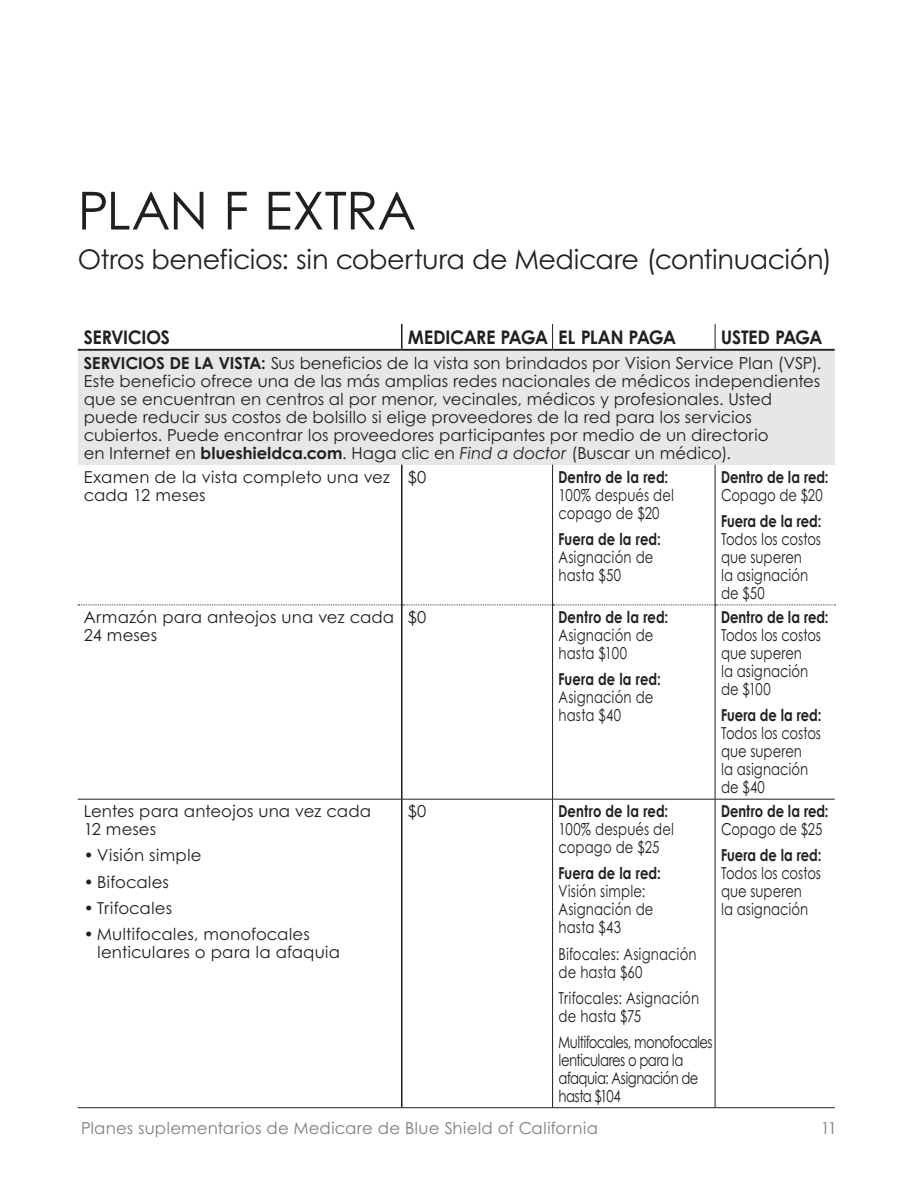
<style>
.page{position:relative;width:918px;height:1188px;background:#fff}
.page>*{position:absolute;margin:0;border:0;box-sizing:border-box;transform-origin:0 0}
._2__section_title_lg{font:52.5px "Century Gothic B";letter-spacing:.01em;color:#231f20}
._2__section_title_sm{font:27px "Century Gothic B";letter-spacing:-.02em;color:#231f20}
._4__Medicare_chart_h{font:700 18.75px "Century Gothic B";letter-spacing:-.005em;color:#231f20;scale:.95 1}
._3__Medicare_body_co{font:16.5px/18px "Century Gothic B";color:#231f20;scale:.8 1}
._4__Medicare_chart_b{font:16.5px/18px "Century Gothic B";letter-spacing:-.005em;color:#231f20}
._3__Medicare_body_co-2{font:16.5px/18px "Century Gothic B";color:#231f20}
._3__Medicare_body_co-3{font:16.5px/18px "Century Gothic B";letter-spacing:-.04em;color:#231f20;scale:.8 1}
.t1{font:16.5px "Century Gothic B";letter-spacing:.01em;color:#7e8083}
._3__Medicare_body_co-4{font:700 16.5px/18px "Century Gothic B";color:#231f20;scale:.8 1}
.s1{font-weight:700}
.s2{font-style:italic}
.s3{font-weight:400}
</style>
<div class="page">
<div style="left:78px;top:350px;width:757px;height:115px;background:#e6e7e9"></div>
<svg style="left:78px;top:605px;width:757px;height:1px"></svg>
<hr style="left:78px;top:349px;width:324px;height:2px;background:#231f20">
<hr style="left:402px;top:349px;width:151px;height:2px;background:#231f20">
<hr style="left:553px;top:349px;width:162px;height:2px;background:#231f20">
<hr style="left:715px;top:349px;width:120px;height:2px;background:#231f20">
<hr style="left:401px;top:324px;width:2px;height:25px;background:#231f20">
<hr style="left:401px;top:465px;width:2px;height:140px;background:#231f20">
<hr style="left:401px;top:605px;width:2px;height:194px;background:#231f20">
<hr style="left:401px;top:799px;width:2px;height:309px;background:#231f20">
<hr style="left:78px;top:799px;width:324px;height:1px;background:#231f20">
<hr style="left:402px;top:799px;width:151px;height:1px;background:#231f20">
<hr style="left:553px;top:799px;width:162px;height:1px;background:#231f20">
<hr style="left:715px;top:799px;width:120px;height:1px;background:#231f20">
<hr style="left:78px;top:1107px;width:324px;height:1px;background:#231f20">
<hr style="left:402px;top:1107px;width:151px;height:1px;background:#231f20">
<hr style="left:553px;top:1107px;width:162px;height:1px;background:#231f20">
<hr style="left:715px;top:1107px;width:120px;height:1px;background:#231f20">
<hr style="left:552px;top:465px;width:1px;height:140px;background:#231f20">
<hr style="left:715px;top:465px;width:1px;height:140px;background:#231f20">
<hr style="left:552px;top:605px;width:1px;height:194px;background:#231f20">
<hr style="left:715px;top:605px;width:1px;height:194px;background:#231f20">
<hr style="left:552px;top:799px;width:1px;height:309px;background:#231f20">
<hr style="left:715px;top:799px;width:1px;height:309px;background:#231f20">
<svg style="left:552px;top:324px;width:1px;height:25px"></svg>
<svg style="left:715px;top:324px;width:1px;height:25px"></svg>
<p class="_2__section_title_lg" style="left:78px;top:179px;width:339px">PLAN F EXTRA</p>
<p class="_2__section_title_sm" style="left:78px;top:243px;width:756px">Otros beneficios: sin cobertura de Medicare (continuación)</p>
<p class="_4__Medicare_chart_h" style="left:84px;top:325px;width:92px">SERVICIOS</p>
<p class="_4__Medicare_chart_h" style="left:408px;top:325px;width:149px">MEDICARE PAGA</p>
<p class="_4__Medicare_chart_h" style="left:559px;top:325px;width:125px">EL PLAN PAGA</p>
<p class="_4__Medicare_chart_h" style="left:721px;top:325px;width:108px">USTED PAGA</p>
<p class="_4__Medicare_chart_b" style="left:84px;top:354px;width:739px"><span class="s1">SERVICIOS DE LA VISTA:</span> Sus beneficios de la vista son brindados por Vision Service Plan (VSP).<br>Este beneficio ofrece una de las más amplias redes nacionales de médicos independientes que se encuentran en centros al por menor, vecinales, médicos y profesionales. Usted puede reducir sus costos de bolsillo si elige proveedores de la red para los servicios cubiertos. Puede encontrar los proveedores participantes por medio de un directorio<br>en Internet en <span class="s1">blueshieldca.com</span>. Haga clic en <span class="s2">Find a doctor</span> (Buscar un médico).</p>
<p class="_3__Medicare_body_co-2" style="left:84px;top:468px;width:308px">Examen de la vista completo una vez cada 12 meses</p>
<p class="_3__Medicare_body_co-2" style="left:408px;top:468px;width:20px">$0</p>
<p class="_3__Medicare_body_co" style="left:559px;top:468px;width:146px"><span class="s1">Dentro de la red:<br></span>100% después del copago de $20</p>
<p class="_3__Medicare_body_co" style="left:559px;top:530px;width:129px"><span class="s1">Fuera de la red:<br></span>Asignación de hasta $50</p>
<p class="_3__Medicare_body_co-4" style="left:721px;top:468px;width:136px">Dentro de la red:<br><span class="s3">Copago de $20</span></p>
<p class="_3__Medicare_body_co" style="left:721px;top:512px;width:127px"><span class="s1">Fuera de la red:<br></span>Todos los costos que superen<br>la asignación de $50</p>
<p class="_3__Medicare_body_co-2" style="left:84px;top:608px;width:312px">Armazón para anteojos una vez cada<br>24 meses</p>
<p class="_3__Medicare_body_co-2" style="left:408px;top:608px;width:20px">$0</p>
<p class="_3__Medicare_body_co" style="left:559px;top:608px;width:139px"><span class="s1">Dentro de la red:<br></span>Asignación de hasta $100</p>
<p class="_3__Medicare_body_co" style="left:559px;top:670px;width:129px"><span class="s1">Fuera de la red:<br></span>Asignación de hasta $40</p>
<p class="_3__Medicare_body_co-2" style="left:84px;top:802px;width:289px">Lentes para anteojos una vez cada<br>12 meses</p>
<p class="_3__Medicare_body_co-2" style="left:84px;top:846px;width:119px">• Visión simple</p>
<p class="_3__Medicare_body_co-2" style="left:84px;top:872px;width:87px">• Bifocales</p>
<p class="_3__Medicare_body_co-2" style="left:84px;top:898px;width:90px">• Trifocales</p>
<p class="_3__Medicare_body_co-2" style="left:97px;top:925px;width:244px;text-indent:-13px">• Multifocales, monofocales lenticulares o para la afaquia</p>
<p class="_3__Medicare_body_co-2" style="left:408px;top:802px;width:20px">$0</p>
<p class="_3__Medicare_body_co" style="left:559px;top:802px;width:146px"><span class="s1">Dentro de la red:<br></span>100% después del copago de $25</p>
<p class="_3__Medicare_body_co" style="left:559px;top:864px;width:129px"><span class="s1">Fuera de la red:<br></span>Visión simple:<br>Asignación de hasta $43</p>
<p class="_3__Medicare_body_co" style="left:559px;top:944px;width:174px">Bifocales: Asignación de hasta $60</p>
<p class="_3__Medicare_body_co" style="left:559px;top:988px;width:177px">Trifocales: Asignación de hasta $75</p>
<p class="_3__Medicare_body_co-3" style="left:559px;top:1033px;width:194px">Multifocales, monofocales lenticulares o para la afaquia: Asignación de hasta $104</p>
<p class="_3__Medicare_body_co" style="left:721px;top:608px;width:136px"><span class="s1">Dentro de la red:<br></span>Todos los costos que superen<br>la asignación de $100</p>
<p class="_3__Medicare_body_co" style="left:721px;top:706px;width:127px"><span class="s1">Fuera de la red:<br></span>Todos los costos que superen<br>la asignación de $40</p>
<p class="_3__Medicare_body_co-4" style="left:721px;top:802px;width:136px">Dentro de la red:<br><span class="s3">Copago de $25</span></p>
<p class="_3__Medicare_body_co" style="left:721px;top:846px;width:127px"><span class="s1">Fuera de la red:<br></span>Todos los costos que superen<br>la asignación</p>
<p class="t1" style="left:81px;top:1118px;width:519px">Planes suplementarios de Medicare de Blue Shield of California</p>
<p class="t1" style="left:821px;top:1118px;width:18px">11</p>
</div>
